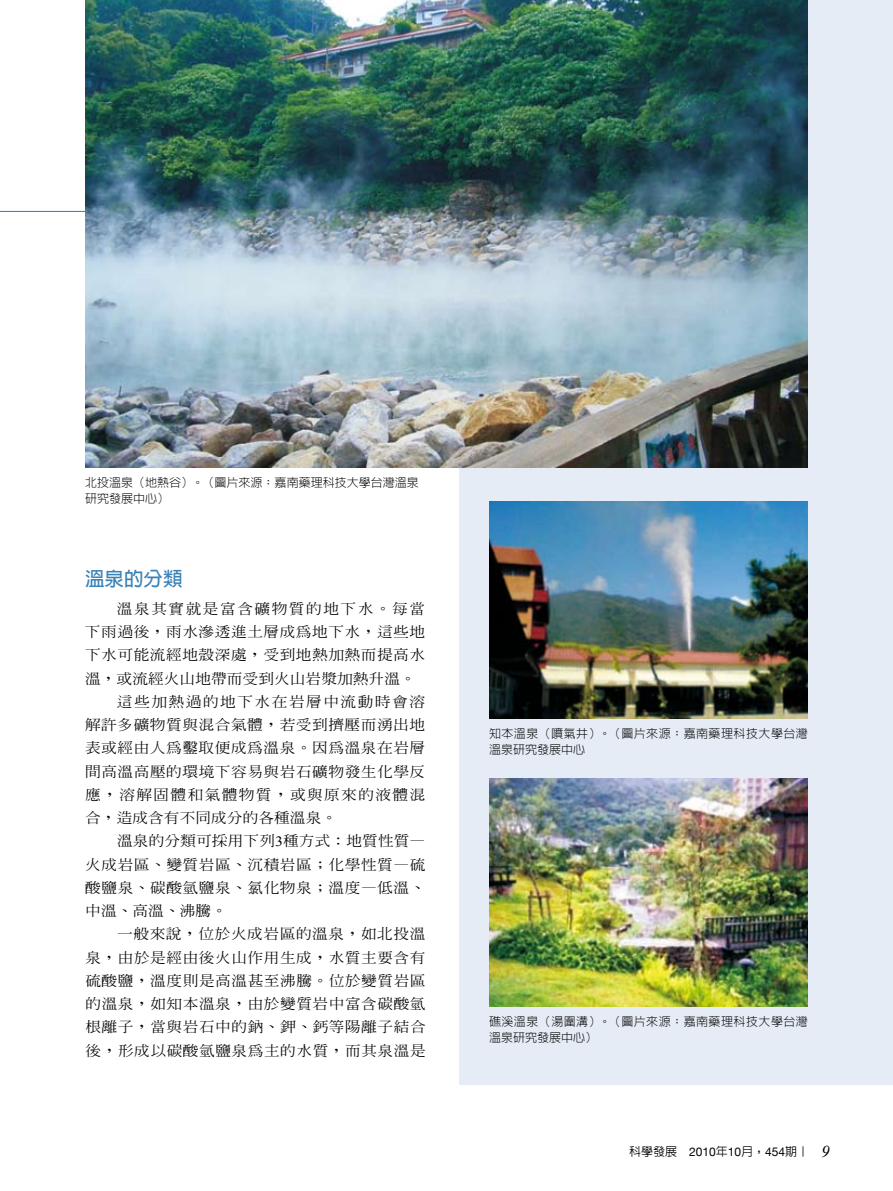
<style>
.page{position:relative;width:893px;height:1191px;background:#fff}
.page>*{position:absolute;margin:0;border:0;box-sizing:border-box;transform-origin:0 0}
.t1{font:700 19.5px "AR Hei B5";color:#3a83b8}
.t2{font:500 14.1px "AR Ming B5";letter-spacing:.03em;color:#000;scale:1.11 1}
.t3{font:500 14.1px "AR Ming B5";color:#000;scale:1.11 1}
.t4{font:500 14.1px "AR Ming B5";letter-spacing:.09em;color:#000;scale:1.11 1}
.t5{font:500 14.1px "AR Ming B5";letter-spacing:.085em;color:#000;scale:1.11 1}
.t6{font:500 14.1px "AR Ming B5";letter-spacing:.005em;color:#000;scale:1.11 1}
.t7{font:300 12px/16.5px "AR Hei B5";letter-spacing:.04em;color:#000}
.t8{font:300 12px/16.5px "AR Hei B5";color:#000}
.t9{font:500 12px "AR Hei B5";color:#000}
.s1{font-family:"Times New Roman";font-weight:400}
.s2{font-family:"Helvetica Neue";font-weight:400}
.s3{font-family:"Times New Roman";font-weight:400;font-style:italic;font-size:16.5px}
</style>
<div class="page">
<div style="left:459px;top:0;width:434px;height:1084px;background:#e5ecf5"></div>
<svg style="left:0;top:210px;width:85px;height:2px"></svg>
<img style="left:85px;top:0;width:723px;height:468px">
<img style="left:489px;top:502px;width:319px;height:217px">
<img style="left:489px;top:778px;width:319px;height:228px">
<p class="t8" style="left:85px;top:474px;width:335px">北投溫泉（地熱谷）。（圖片來源：嘉南藥理科技大學台灣溫泉研究發展中心）</p>
<h1 class="t1" style="left:85px;top:569px;width:99px">溫泉的分類</h1>
<p class="t4" style="left:117px;top:601px;width:279px">溫泉其實就是富含礦物質的地下水。每當</p>
<p class="t2" style="left:85px;top:624px;width:308px">下雨過後，雨水滲透進土層成為地下水，這些地</p>
<p class="t2" style="left:85px;top:648px;width:308px">下水可能流經地殼深處，受到地熱加熱而提高水</p>
<p class="t3" style="left:85px;top:671px;width:299px">溫，或流經火山地帶而受到火山岩漿加熱升溫。</p>
<p class="t4" style="left:117px;top:694px;width:279px">這些加熱過的地下水在岩層中流動時會溶</p>
<p class="t2" style="left:85px;top:717px;width:308px">解許多礦物質與混合氣體，若受到擠壓而湧出地</p>
<p class="t2" style="left:85px;top:741px;width:308px">表或經由人為鑿取便成為溫泉。因為溫泉在岩層</p>
<p class="t2" style="left:85px;top:764px;width:308px">間高溫高壓的環境下容易與岩石礦物發生化學反</p>
<p class="t5" style="left:85px;top:787px;width:308px">應，溶解固體和氣體物質，或與原來的液體混</p>
<p class="t3" style="left:85px;top:810px;width:229px">合，造成含有不同成分的各種溫泉。</p>
<p class="t6" style="left:117px;top:834px;width:279px">溫泉的分類可採用下列<span class="s1">3</span>種方式：地質性質—</p>
<p class="t2" style="left:85px;top:857px;width:308px">火成岩區、變質岩區、沉積岩區；化學性質—硫</p>
<p class="t2" style="left:85px;top:880px;width:308px">酸鹽泉、碳酸氫鹽泉、氯化物泉；溫度—低溫、</p>
<p class="t2" style="left:85px;top:903px;width:129px">中溫、高溫、沸騰。</p>
<p class="t2" style="left:117px;top:927px;width:279px">一般來說，位於火成岩區的溫泉，如北投溫</p>
<p class="t2" style="left:85px;top:950px;width:308px">泉，由於是經由後火山作用生成，水質主要含有</p>
<p class="t2" style="left:85px;top:973px;width:308px">硫酸鹽，溫度則是高溫甚至沸騰。位於變質岩區</p>
<p class="t2" style="left:85px;top:996px;width:308px">的溫泉，如知本溫泉，由於變質岩中富含碳酸氫</p>
<p class="t2" style="left:86px;top:1020px;width:308px">根離子，當與岩石中的鈉、鉀、鈣等陽離子結合</p>
<p class="t2" style="left:86px;top:1043px;width:308px">後，形成以碳酸氫鹽泉為主的水質，而其泉溫是</p>
<p class="t7" style="left:489px;top:725px;width:320px">知本溫泉（噴氣井）。（圖片來源：嘉南藥理科技大學台灣溫泉研究發展中心</p>
<p class="t7" style="left:489px;top:1012px;width:320px">礁溪溫泉（湯圍溝）。（圖片來源：嘉南藥理科技大學台灣溫泉研究發展中心）</p>
<p class="t9" style="left:629px;top:1145px;width:202px">科學發展 <span class="s2">2010</span>年<span class="s2">10</span>月，<span class="s2">454</span>期｜ <span class="s3">9</span></p>
</div>
